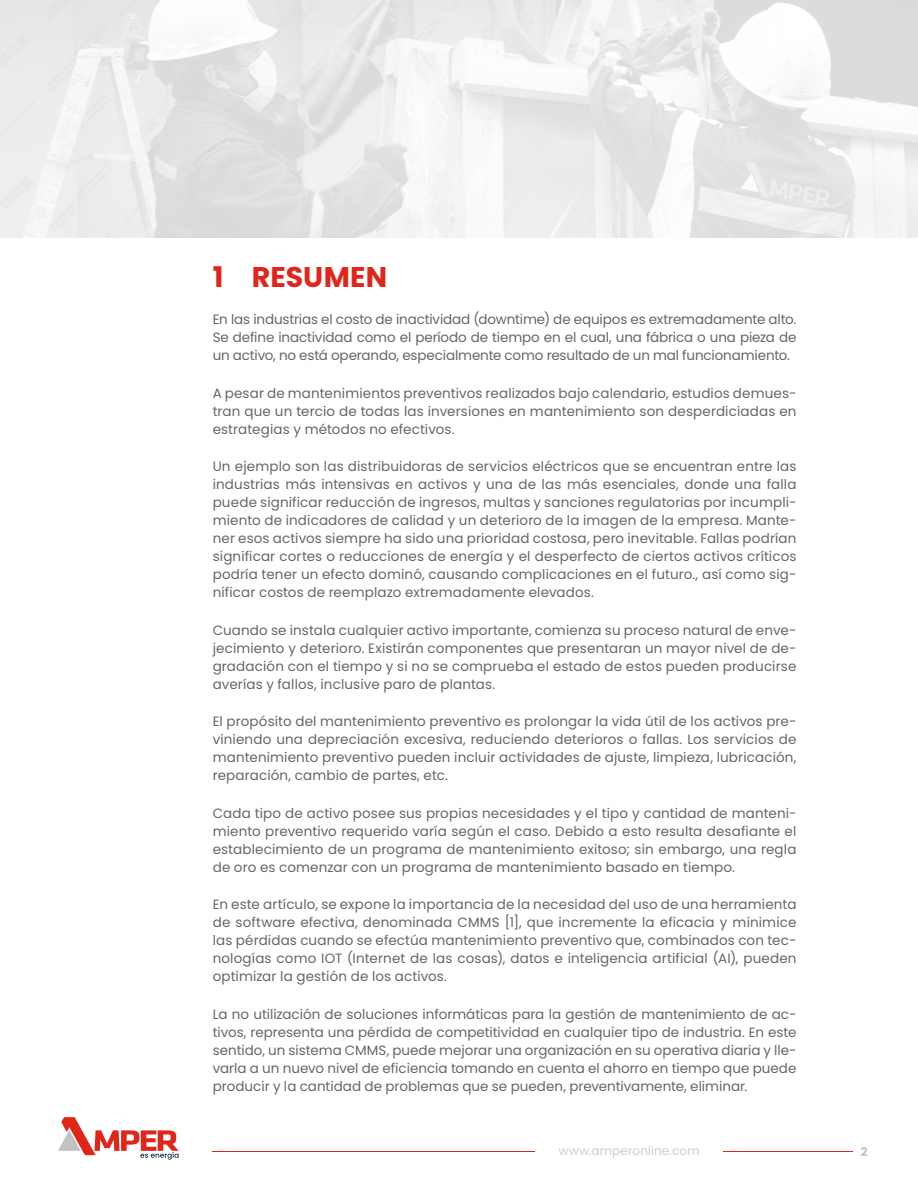
<style>
.page{position:relative;width:918px;height:1188px;background:#fff}
.page>*{position:absolute;margin:0;border:0;box-sizing:border-box;transform-origin:0 0}
.t1{font:700 28.5px "Poppins";letter-spacing:.005em;color:#e1251b}
.t2{font:13.5px/18px "Poppins";letter-spacing:.01em;color:#666;text-align:justify}
.t3{font:300 12px "Poppins";letter-spacing:.02em;color:#c2c2c2}
.t4{font:700 12px "Poppins";color:#c2c2c2}
</style>
<div class="page">
<svg style="left:58px;top:1117px;width:121px;height:43px"></svg>
<hr style="left:723px;top:1151px;width:130px;height:1px;background:#e1251b">
<hr style="left:213px;top:1151px;width:322px;height:1px;background:#e1251b">
<img style="left:0;top:0;width:918px;height:237px">
<h1 class="t1" style="left:213px;top:260px;width:176px">1 RESUMEN</h1>
<p class="t2" style="left:213px;top:311px;width:585px">En las industrias el costo de inactividad (downtime) de equipos es extremadamente alto.<br>Se define inactividad como el período de tiempo en el cual, una fábrica o una pieza de un activo, no está operando, especialmente como resultado de un mal funcionamiento.</p>
<p class="t2" style="left:213px;top:384px;width:585px">A pesar de mantenimientos preventivos realizados bajo calendario, estudios demues&shy;tran que un tercio de todas las inversiones en mantenimiento son desperdiciadas en estrategias y métodos no efectivos.</p>
<p class="t2" style="left:213px;top:458px;width:585px">Un ejemplo son las distribuidoras de servicios eléctricos que se encuentran entre las industrias más intensivas en activos y una de las más esenciales, donde una falla puede significar reducción de ingresos, multas y sanciones regulatorias por incumpli&shy;miento de indicadores de calidad y un deterioro de la imagen de la empresa. Mante&shy;ner esos activos siempre ha sido una prioridad costosa, pero inevitable. Fallas podrían significar cortes o reducciones de energía y el desperfecto de ciertos activos críticos podría tener un efecto dominó, causando complicaciones en el futuro., así como sig&shy;nificar costos de reemplazo extremadamente elevados.</p>
<p class="t2" style="left:213px;top:621px;width:585px">Cuando se instala cualquier activo importante, comienza su proceso natural de enve&shy;jecimiento y deterioro. Existirán componentes que presentaran un mayor nivel de de&shy;gradación con el tiempo y si no se comprueba el estado de estos pueden producirse averías y fallos, inclusive paro de plantas.</p>
<p class="t2" style="left:213px;top:713px;width:585px">El propósito del mantenimiento preventivo es prolongar la vida útil de los activos pre&shy;viniendo una depreciación excesiva, reduciendo deterioros o fallas. Los servicios de mantenimiento preventivo pueden incluir actividades de ajuste, limpieza, lubricación, reparación, cambio de partes, etc.</p>
<p class="t2" style="left:213px;top:804px;width:585px">Cada tipo de activo posee sus propias necesidades y el tipo y cantidad de manteni&shy;miento preventivo requerido varía según el caso. Debido a esto resulta desafiante el establecimiento de un programa de mantenimiento exitoso; sin embargo, una regla de oro es comenzar con un programa de mantenimiento basado en tiempo.</p>
<p class="t2" style="left:213px;top:896px;width:585px">En este artículo, se expone la importancia de la necesidad del uso de una herramienta de software efectiva, denominada CMMS [1], que incremente la eficacia y minimice las pérdidas cuando se efectúa mantenimiento preventivo que, combinados con tec&shy;nologías como IOT (Internet de las cosas), datos e inteligencia artificial (AI), pueden optimizar la gestión de los activos.</p>
<p class="t2" style="left:213px;top:1005px;width:585px">La no utilización de soluciones informáticas para la gestión de mantenimiento de ac&shy;tivos, representa una pérdida de competitividad en cualquier tipo de industria. En este sentido, un sistema CMMS, puede mejorar una organización en su operativa diaria y lle&shy;varla a un nuevo nivel de eficiencia tomando en cuenta el ahorro en tiempo que puede producir y la cantidad de problemas que se pueden, preventivamente, eliminar.</p>
<p class="t3" style="left:559px;top:1144px;width:143px">www.amperonline.com</p>
<p class="t4" style="left:861px;top:1145px;width:8px">2</p>
</div>
